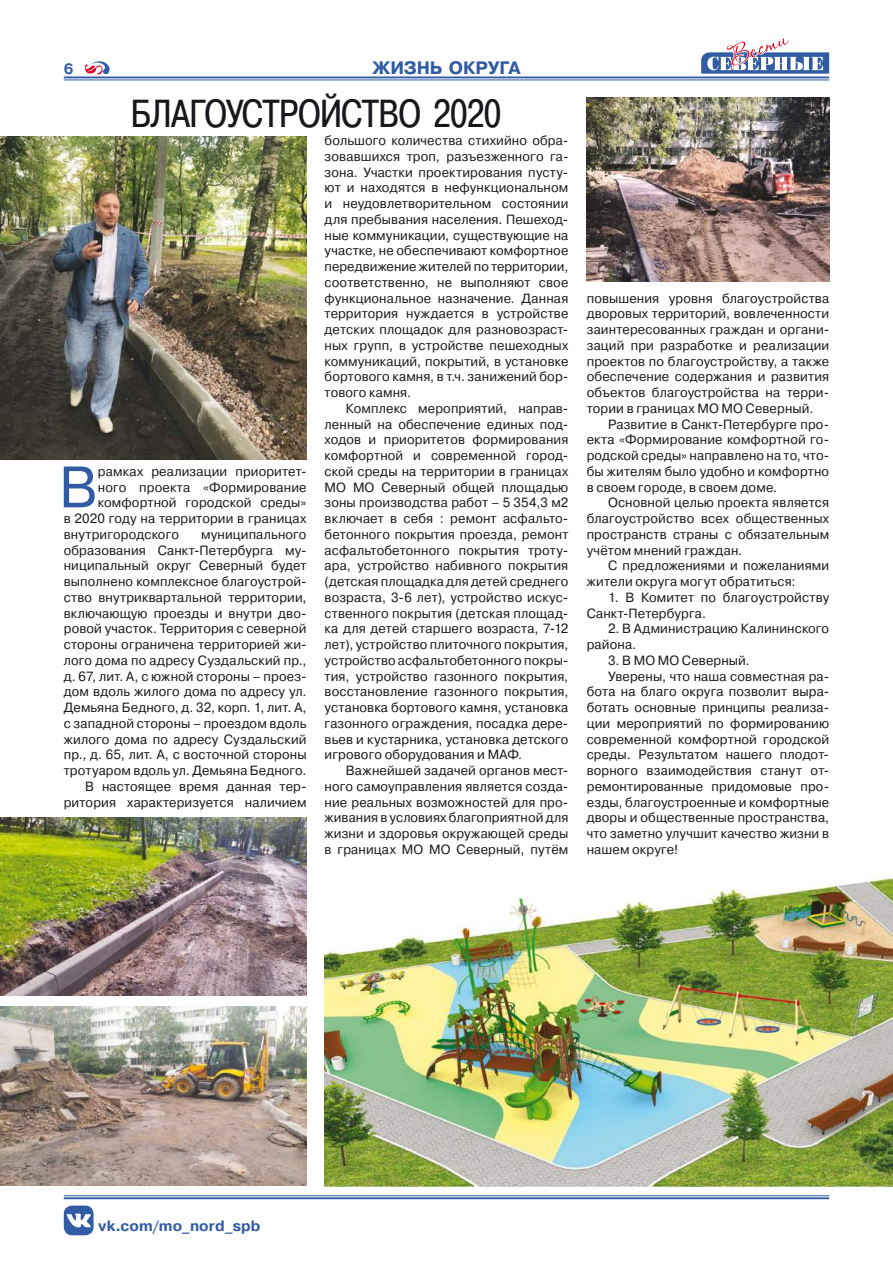
<style>
.page{position:relative;width:893px;height:1263px;background:#fff}
.page>*{position:absolute;margin:0;border:0;box-sizing:border-box;transform-origin:0 0}
.t1{font:58.35px "Pragmatica C";color:#315ca3}
.t2{font:39px "Pragmatica Cond C";color:#1a171c}
.t3{font:700 18px "Pragmatica C";letter-spacing:-.01em;color:#315ca3}
.t4{font:700 15px "Pragmatica C";letter-spacing:.005em;color:#315ca3}
.t5{font:13.35px/15.8px "Pragmatica C";letter-spacing:.01em;color:#1a171c;text-align:justify}
</style>
<div class="page">
<svg style="left:701px;top:38px;width:128px;height:42px"></svg>
<svg style="left:85px;top:61px;width:25px;height:14px"></svg>
<hr style="left:64px;top:1195px;width:765px;height:1px;background:#315ca3">
<hr style="left:64px;top:1197px;width:765px;height:2px;background:#315ca3">
<hr style="left:64px;top:80px;width:765px;height:1px;background:#315ca3">
<hr style="left:64px;top:76px;width:765px;height:2px;background:#315ca3">
<div style="left:64px;top:1205px;width:30px;height:30px;background:#315ca3;border-radius:9px"></div>
<svg style="left:67px;top:1213px;width:24px;height:14px"></svg>
<img style="left:0;top:1006px;width:307px;height:179px">
<img style="left:0;top:817px;width:307px;height:179px">
<img style="left:0;top:136px;width:306px;height:323px">
<img style="left:586px;top:98px;width:243px;height:184px">
<img style="left:324px;top:875px;width:569px;height:311px">
<p class="t4" style="left:64px;top:63px;width:11px">6</p>
<h3 class="t3" style="left:372px;top:61px;width:150px">ЖИЗНЬ ОКРУГА</h3>
<h2 class="t2" style="left:131px;top:99px;width:372px">БЛАГОУСТРОЙСТВО 2020</h2>
<p class="t5" style="left:325px;top:134px;width:245px">большого количества стихийно обра&shy;зовавшихся троп, разъезженного га&shy;зона. Участки проектирования пусту&shy;ют и находятся в нефункциональном и неудовлетворительном состоянии для пребывания населения. Пешеход&shy;ные коммуникации, существующие на участке, не обеспечивают комфортное передвижение жителей по территории, соответственно, не выполняют свое функциональное назначение. Данная территория нуждается в устройстве детских площадок для разновозраст&shy;ных групп, в устройстве пешеходных коммуникаций, покрытий, в установке бортового камня, в т.ч. занижений бор&shy;тового камня.</p>
<p class="t5" style="left:325px;top:401px;width:245px;text-indent:21px">Комплекс мероприятий, направ&shy;ленный на обеспечение единых под&shy;ходов и приоритетов формирования комфортной и современной город&shy;ской среды на территории в границах МО МО Северный общей площадью зоны производства работ – 5 354,3 м2 включает в себя : ремонт асфальто&shy;бетонного покрытия проезда, ремонт асфальтобетонного покрытия троту&shy;ара, устройство набивного покрытия (детская площадка для детей среднего возраста, 3-6 лет), устройство искус&shy;ственного покрытия (детская площад&shy;ка для детей старшего возраста, 7-12 лет), устройство плиточного покрытия, устройство асфальтобетонного покры&shy;тия, устройство газонного покрытия, восстановление газонного покрытия, установка бортового камня, установка газонного ограждения, посадка дере&shy;вьев и кустарника, установка детского игрового оборудования и МАФ.</p>
<p class="t5" style="left:325px;top:764px;width:245px;text-indent:21px">Важнейшей задачей органов мест&shy;ного самоуправления является созда&shy;ние реальных возможностей для про&shy;живания в условиях благоприятной для жизни и здоровья окружающей среды в границах МО МО Северный, путём</p>
<h1 class="t1" style="left:59px;top:465px;width:40px">В</h1>
<p class="t5" style="left:98px;top:464px;width:210px">рамках реализации приоритет-</p>
<p class="t5" style="left:98px;top:480px;width:210px">ного проекта «Формирование</p>
<p class="t5" style="left:98px;top:496px;width:210px">комфортной городской среды»</p>
<p class="t5" style="left:64px;top:512px;width:244px">в 2020 году на территории в границах</p>
<p class="t5" style="left:64px;top:527px;width:117px">внутригородского</p>
<p class="t5" style="left:64px;top:527px;width:244px;text-align:right">муниципального<br>образования Санкт-Петербурга му&shy;ниципальный округ Северный будет выполнено комплексное благоустрой&shy;ство внутриквартальной территории, включающую проезды и внутри дво&shy;ровой участок. Территория с северной стороны ограничена территорией жи&shy;лого дома по адресу Суздальский пр., д. 67, лит. А, с южной стороны – проез&shy;дом вдоль жилого дома по адресу ул.<br>Демьяна Бедного, д. 32, корп. 1, лит. А, с западной стороны – проездом вдоль жилого дома по адресу Суздальский пр., д. 65, лит. А, с восточной стороны тротуаром вдоль ул. Демьяна Бедного.<br>В настоящее время данная тер&shy;ритория характеризуется наличием</p>
<p class="t5" style="left:587px;top:291px;width:244px">повышения уровня благоустройства дворовых территорий, вовлеченности заинтересованных граждан и органи&shy;заций при разработке и реализации проектов по благоустройству, а также обеспечение содержания и развития объектов благоустройства на терри&shy;тории в границах МО МО Северный.</p>
<p class="t5" style="left:587px;top:417px;width:244px;text-indent:21px">Развитие в Санкт-Петербурге про&shy;екта «Формирование комфортной го&shy;родской среды» направлено на то, что&shy;бы жителям было удобно и комфортно в своем городе, в своем доме.</p>
<p class="t5" style="left:587px;top:496px;width:244px;text-indent:21px">Основной целью проекта является благоустройство всех общественных пространств страны с обязательным учётом мнений граждан.</p>
<p class="t5" style="left:587px;top:559px;width:244px;text-indent:21px">С предложениями и пожеланиями жители округа могут обратиться:</p>
<p class="t5" style="left:587px;top:590px;width:244px;text-indent:21px">1. В Комитет по благоустройству<br>Санкт-Петербурга.</p>
<p class="t5" style="left:587px;top:622px;width:244px;text-indent:21px">2. В Администрацию Калининского района.</p>
<p class="t5" style="left:608px;top:653px;width:143px">3. В МО МО Северный.</p>
<p class="t5" style="left:608px;top:669px;width:223px">Уверены, что наша совместная ра-</p>
<p class="t5" style="left:587px;top:685px;width:244px">бота на благо округа позволит выра-</p>
<p class="t5" style="left:587px;top:701px;width:244px">ботать основные принципы реализа-</p>
<p class="t5" style="left:587px;top:716px;width:244px">ции мероприятий по формированию</p>
<p class="t5" style="left:587px;top:732px;width:244px">современной комфортной городской</p>
<p class="t5" style="left:587px;top:748px;width:244px">среды. Результатом нашего плодот-</p>
<p class="t5" style="left:587px;top:764px;width:244px">ворного взаимодействия станут от-</p>
<p class="t5" style="left:587px;top:779px;width:244px">ремонтированные придомовые про-</p>
<p class="t5" style="left:587px;top:795px;width:244px">езды, благоустроенные и комфортные</p>
<p class="t5" style="left:587px;top:811px;width:244px">дворы и общественные пространства,</p>
<p class="t5" style="left:587px;top:827px;width:244px">что заметно улучшит качество жизни в</p>
<p class="t5" style="left:587px;top:842px;width:93px">нашем округе!</p>
<p class="t4" style="left:99px;top:1220px;width:163px">vk.com/mo_nord_spb</p>
</div>
